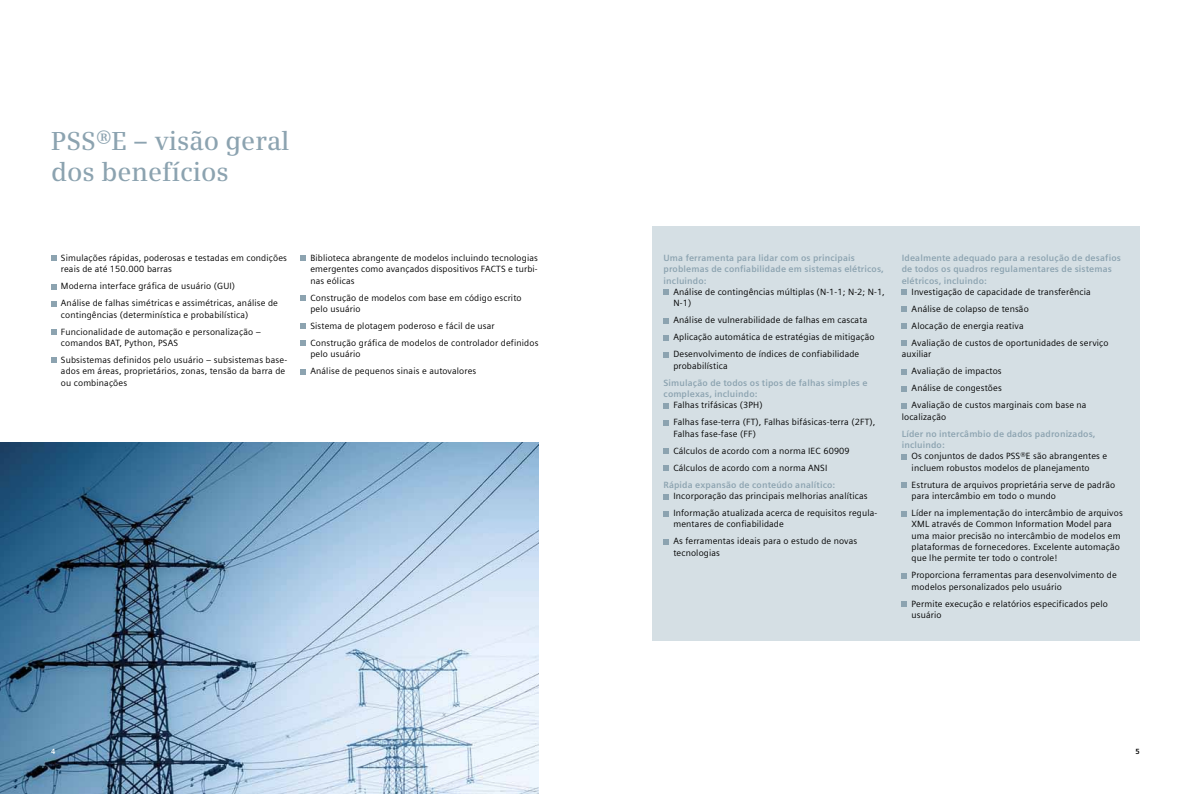
<style>
.page{position:relative;width:1191px;height:794px;background:#fff}
.page>*{position:absolute;margin:0;border:0;box-sizing:border-box;transform-origin:0 0}
.t1{font:600 26px/31.2px "Siemens Serif";color:#8ca3b0}
.t2{font:9px/17px "Siemens Sans";letter-spacing:.015em;color:#000}
.t3{font:700 9px/11.3px "Siemens Sans";letter-spacing:.015em;color:#8ca3b0}
.t4{font:700 7.5px "Siemens Sans";color:#fff}
.t5{font:700 7.5px "Siemens Sans";color:#000}
</style>
<div class="page">
<div style="left:652px;top:227px;width:488px;height:414px;background:#d5dfe4"></div>
<svg style="left:300px;top:256px;width:6px;height:5px"></svg>
<svg style="left:300px;top:295px;width:6px;height:5px"></svg>
<svg style="left:300px;top:324px;width:6px;height:5px"></svg>
<svg style="left:300px;top:341px;width:6px;height:5px"></svg>
<svg style="left:300px;top:369px;width:6px;height:5px"></svg>
<svg style="left:51px;top:256px;width:5px;height:5px"></svg>
<svg style="left:51px;top:284px;width:5px;height:5px"></svg>
<svg style="left:51px;top:301px;width:5px;height:5px"></svg>
<svg style="left:51px;top:329px;width:5px;height:5px"></svg>
<svg style="left:51px;top:358px;width:5px;height:5px"></svg>
<img style="left:0;top:442px;width:539px;height:352px">
<svg style="left:901px;top:290px;width:6px;height:5px"></svg>
<svg style="left:901px;top:307px;width:6px;height:5px"></svg>
<svg style="left:901px;top:324px;width:6px;height:5px"></svg>
<svg style="left:901px;top:341px;width:6px;height:5px"></svg>
<svg style="left:901px;top:369px;width:6px;height:5px"></svg>
<svg style="left:901px;top:386px;width:6px;height:5px"></svg>
<svg style="left:901px;top:403px;width:6px;height:5px"></svg>
<svg style="left:901px;top:454px;width:6px;height:5px"></svg>
<svg style="left:901px;top:482px;width:6px;height:6px"></svg>
<svg style="left:901px;top:511px;width:6px;height:5px"></svg>
<svg style="left:901px;top:573px;width:6px;height:5px"></svg>
<svg style="left:901px;top:602px;width:6px;height:5px"></svg>
<svg style="left:663px;top:290px;width:5px;height:5px"></svg>
<svg style="left:663px;top:318px;width:5px;height:5px"></svg>
<svg style="left:663px;top:335px;width:5px;height:5px"></svg>
<svg style="left:663px;top:352px;width:5px;height:5px"></svg>
<svg style="left:663px;top:403px;width:5px;height:5px"></svg>
<svg style="left:663px;top:420px;width:5px;height:5px"></svg>
<svg style="left:663px;top:448px;width:5px;height:6px"></svg>
<svg style="left:663px;top:465px;width:5px;height:6px"></svg>
<svg style="left:663px;top:494px;width:5px;height:5px"></svg>
<svg style="left:663px;top:511px;width:5px;height:5px"></svg>
<svg style="left:663px;top:539px;width:5px;height:5px"></svg>
<h1 class="t1" style="left:51px;top:125px;width:240px">PSS®E – visão geral dos benefícios</h1>
<p class="t2" style="left:61px;top:252px;width:228px;line-height:11.3px">Simulações rápidas, poderosas e testadas em condições reais de até 150.000 barras</p>
<p class="t2" style="left:61px;top:278px;width:218px">Moderna interface gráfica de usuário (GUI)<br>Análise de falhas simétricas e assimétricas, análise de</p>
<p class="t2" style="left:61px;top:306px;width:201px">contingências (determinística e probabilística)<br>Funcionalidade de automação e personalização –</p>
<p class="t2" style="left:61px;top:334px;width:228px">comandos BAT, Python, PSAS<br>Subsistemas definidos pelo usuário – subsistemas base-</p>
<p class="t2" style="left:61px;top:365px;width:226px;line-height:11.3px">ados em áreas, proprietários, zonas, tensão da barra de ou combinações</p>
<p class="t2" style="left:310px;top:252px;width:229px;line-height:11.3px;text-align:justify">Biblioteca abrangente de modelos incluindo tecnologias emergentes como avançados dispositivos FACTS e turbi&shy;nas eólicas</p>
<p class="t2" style="left:310px;top:292px;width:213px;line-height:11.3px">Construção de modelos com base em código escrito pelo usuário</p>
<p class="t2" style="left:310px;top:317px;width:229px">Sistema de plotagem poderoso e fácil de usar<br>Construção gráfica de modelos de controlador definidos</p>
<p class="t2" style="left:310px;top:346px;width:167px">pelo usuário<br>Análise de pequenos sinais e autovalores</p>
<p class="t3" style="left:663px;top:252px;width:222px">Uma ferramenta para lidar com os principais problemas de confiabilidade em sistemas elétricos, incluindo:</p>
<p class="t2" style="left:673px;top:286px;width:213px;line-height:11.3px">Análise de contingências múltiplas (N-1-1; N-2; N-1,<br>N-1)</p>
<p class="t2" style="left:673px;top:312px;width:203px">Análise de vulnerabilidade de falhas em cascata<br>Aplicação automática de estratégias de mitigação<br>Desenvolvimento de índices de confiabilidade</p>
<p class="t2" style="left:673px;top:357px;width:56px">probabilística</p>
<p class="t3" style="left:663px;top:377px;width:205px">Simulação de todos os tipos de falhas simples e complexas, incluindo:</p>
<p class="t2" style="left:673px;top:397px;width:204px">Falhas trifásicas (3PH)<br>Falhas fase-terra (FT), Falhas bifásicas-terra (2FT),</p>
<p class="t2" style="left:673px;top:425px;width:178px">Falhas fase-fase (FF)<br>Cálculos de acordo com a norma IEC 60909<br>Cálculos de acordo com a norma ANSI</p>
<p class="t3" style="left:663px;top:479px;width:173px">Rápida expansão de conteúdo analítico:</p>
<p class="t2" style="left:673px;top:487px;width:205px">Incorporação das principais melhorias analíticas<br>Informação atualizada acerca de requisitos regula-</p>
<p class="t2" style="left:673px;top:516px;width:185px">mentares de confiabilidade<br>As ferramentas ideais para o estudo de novas</p>
<p class="t2" style="left:673px;top:544px;width:48px">tecnologias</p>
<p class="t3" style="left:901px;top:252px;width:221px">Idealmente adequado para a resolução de desafios de todos os quadros regulamentares de sistemas elétricos, incluindo:</p>
<p class="t2" style="left:911px;top:283px;width:198px">Investigação de capacidade de transferência Análise de colapso de tensão<br>Alocação de energia reativa<br>Avaliação de custos de oportunidades de serviço</p>
<p class="t2" style="left:911px;top:346px;width:176px;text-indent:-10px">auxiliar<br>Avaliação de impactos<br>Análise de congestões<br>Avaliação de custos marginais com base na</p>
<p class="t2" style="left:901px;top:408px;width:46px">localização</p>
<p class="t3" style="left:901px;top:428px;width:195px">Líder no intercâmbio de dados padronizados, incluindo:</p>
<p class="t2" style="left:911px;top:451px;width:197px;line-height:11.3px">Os conjuntos de dados PSS®E são abrangentes e incluem robustos modelos de planejamento</p>
<p class="t2" style="left:911px;top:479px;width:205px;line-height:11.3px">Estrutura de arquivos proprietária serve de padrão para intercâmbio em todo o mundo</p>
<p class="t2" style="left:911px;top:507px;width:213px;line-height:11.3px">Líder na implementação do intercâmbio de arquivos XML através de Common Information Model para uma maior precisão no intercâmbio de modelos em plataformas de fornecedores. Excelente automação que lhe permite ter todo o controle!</p>
<p class="t2" style="left:911px;top:570px;width:207px;line-height:11.3px">Proporciona ferramentas para desenvolvimento de modelos personalizados pelo usuário</p>
<p class="t2" style="left:911px;top:598px;width:198px;line-height:11.3px">Permite execução e relatórios especificados pelo usuário</p>
<p class="t4" style="left:51px;top:747px;width:6px">4</p>
<p class="t5" style="left:1135px;top:747px;width:6px">5</p>
</div>
